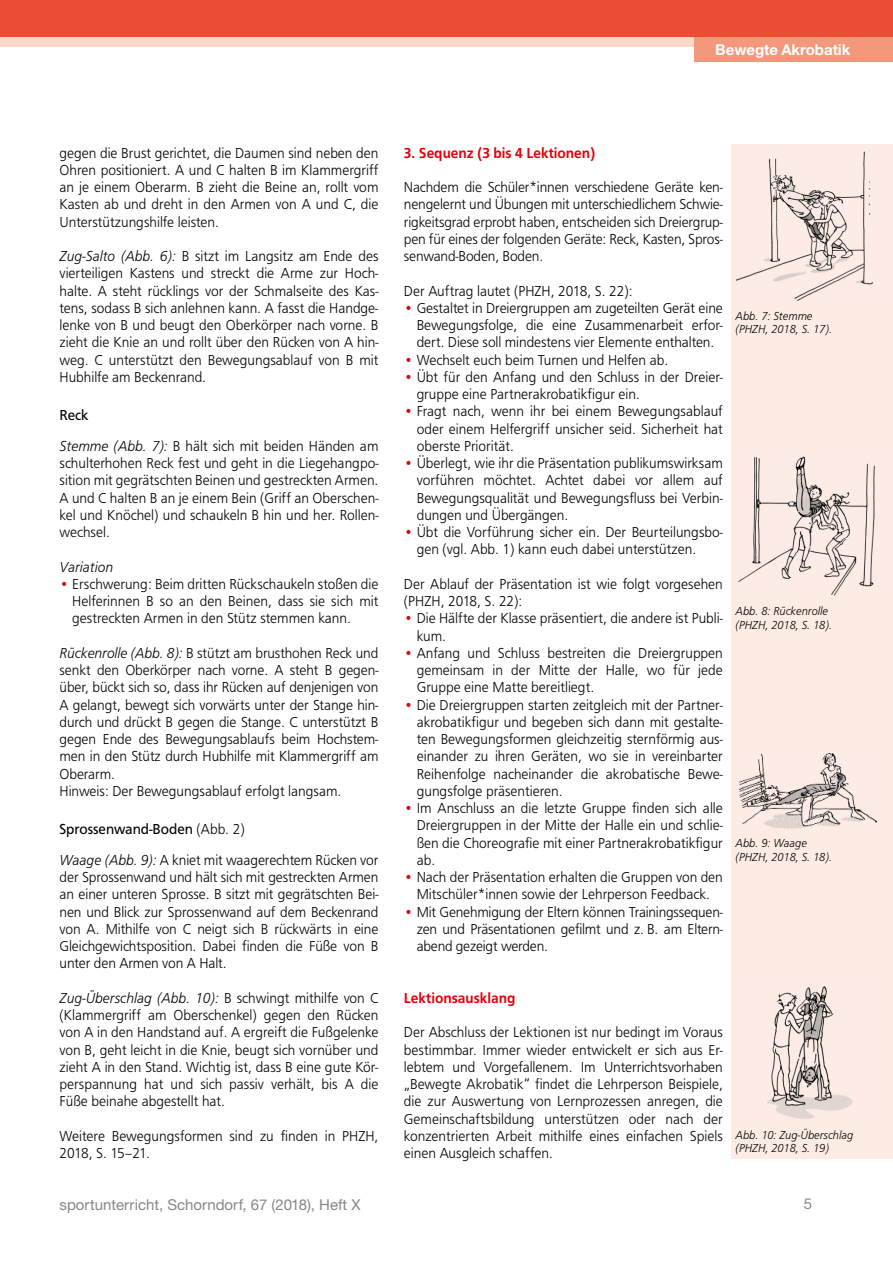
<style>
.page{position:relative;width:893px;height:1263px;background:#fff}
.page>*{position:absolute;margin:0;border:0;box-sizing:border-box;transform-origin:0 0}
.t1{font:300 15px/17.2px "Frutus T";color:#000;text-align:justify;scale:.95 1}
.t2{font:15px "Helvetica Neue CE";color:#868786}
.t3{font:500 15px "Frutus T";color:#e3000b;scale:.95 1}
.t4{font:700 15px "Helvetica Neue CE";color:#fff}
.t5{font:italic 300 15px "Frutus T";color:#000;scale:.95 1}
.t6{font:italic 300 12px/13.5px "Frutus T";color:#000;scale:.95 1}
.s1{font-style:italic}
.s2{font-weight:400}
.s3{color:#e3000b}
</style>
<div class="page">
<div style="left:0;top:0;width:893px;height:47px;background:#fbd9c9"></div>
<div style="left:694px;top:28px;width:199px;height:34px;background:#f3987a"></div>
<div style="left:0;top:0;width:893px;height:36px;background:#ea4d33"></div>
<div style="left:731px;top:145px;width:162px;height:1014px;background:#fdece4"></div>
<img style="left:736px;top:151px;width:138px;height:150px">
<img style="left:738px;top:456px;width:137px;height:140px">
<img style="left:739px;top:753px;width:138px;height:76px">
<img style="left:766px;top:986px;width:86px;height:133px">
<p class="t4" style="left:715px;top:41px;width:137px">Bewegte Akrobatik</p>
<p class="t1" style="left:60px;top:144px;width:337px">gegen die Brust gerichtet, die Daumen sind neben den Ohren positioniert. A und C halten B im Klammergriff an je einem Oberarm. B zieht die Beine an, rollt vom Kasten ab und dreht in den Armen von A und C, die Unterstützungshilfe leisten.</p>
<p class="t1" style="left:60px;top:247px;width:337px"><span class="s1">Zug-Salto (Abb. 6):</span> B sitzt im Langsitz am Ende des vierteiligen Kastens und streckt die Arme zur Hoch&shy;halte. A steht rücklings vor der Schmalseite des Kas&shy;tens, sodass B sich anlehnen kann. A fasst die Handge&shy;lenke von B und beugt den Oberkörper nach vorne. B zieht die Knie an und rollt über den Rücken von A hin&shy;weg. C unterstützt den Bewegungsablauf von B mit Hubhilfe am Beckenrand.</p>
<p class="t1" style="left:60px;top:400px;width:337px;line-height:30.5px"><span class="s2">Reck<br></span><span class="s1">Stemme (Abb. 7):</span> B hält sich mit beiden Händen am</p>
<p class="t1" style="left:60px;top:454px;width:337px">schulterhohen Reck fest und geht in die Liegehangpo&shy;sition mit gegrätschten Beinen und gestreckten Armen.<br>A und C halten B an je einem Bein (Griff an Oberschen&shy;kel und Knöchel) und schaukeln B hin und her. Rollen&shy;wechsel.</p>
<p class="t5" style="left:60px;top:558px;width:58px">Variation</p>
<p class="t1" style="left:72px;top:575px;width:324px;text-indent:-13px"><span class="s3">•</span> Erschwerung: Beim dritten Rückschaukeln stoßen die Helferinnen B so an den Beinen, dass sie sich mit gestreckten Armen in den Stütz stemmen kann.</p>
<p class="t1" style="left:60px;top:644px;width:337px;text-align:left"><span class="s1">Rückenrolle (Abb. 8):</span> B stützt am brusthohen Reck und senkt den Oberkörper nach vorne. A steht B gegen&shy;über, bückt sich so, dass ihr Rücken auf denjenigen von A gelangt, bewegt sich vorwärts unter der Stange hin&shy;durch und drückt B gegen die Stange. C unterstützt B gegen Ende des Bewegungsablaufs beim Hochstem&shy;men in den Stütz durch Hubhilfe mit Klammergriff am Oberarm.<br>Hinweis: Der Bewegungsablauf erfolgt langsam.</p>
<p class="t1" style="left:60px;top:814px;width:337px;line-height:30.5px"><span class="s2">Sprossenwand-Boden</span> (Abb. 2)<br><span class="s1">Waage (Abb. 9):</span> A kniet mit waagerechtem Rücken vor</p>
<p class="t1" style="left:60px;top:868px;width:337px">der Sprossenwand und hält sich mit gestreckten Armen an einer unteren Sprosse. B sitzt mit gegrätschten Bei&shy;nen und Blick zur Sprossenwand auf dem Beckenrand von A. Mithilfe von C neigt sich B rückwärts in eine Gleichgewichtsposition. Dabei finden die Füße von B unter den Armen von A Halt.</p>
<p class="t1" style="left:60px;top:989px;width:337px"><span class="s1">Zug-Überschlag (Abb. 10):</span> B schwingt mithilfe von C (Klammergriff am Oberschenkel) gegen den Rücken von A in den Handstand auf. A ergreift die Fußgelenke von B, geht leicht in die Knie, beugt sich vornüber und zieht A in den Stand. Wichtig ist, dass B eine gute Kör&shy;perspannung hat und sich passiv verhält, bis A die Füße beinahe abgestellt hat.</p>
<p class="t1" style="left:60px;top:1127px;width:337px">Weitere Bewegungsformen sind zu finden in PHZH,<br>2018, S. 15–21.</p>
<p class="t3" style="left:404px;top:144px;width:203px">3. Sequenz (3 bis 4 Lektionen)</p>
<p class="t1" style="left:404px;top:178px;width:337px">Nachdem die Schüler*innen verschiedene Geräte ken&shy;nengelernt und Übungen mit unterschiedlichem Schwie&shy;rigkeitsgrad erprobt haben, entscheiden sich Dreiergrup&shy;pen für eines der folgenden Geräte: Reck, Kasten, Spros&shy;senwand-Boden, Boden.</p>
<p class="t1" style="left:404px;top:282px;width:242px">Der Auftrag lautet (PHZH, 2018, S. 22):</p>
<p class="t1" style="left:417px;top:299px;width:324px;text-indent:-13px"><span class="s3">•</span> Gestaltet in Dreiergruppen am zugeteilten Gerät eine Bewegungsfolge, die eine Zusammenarbeit erfor&shy;dert. Diese soll mindestens vier Elemente enthalten.</p>
<p class="t1" style="left:404px;top:351px;width:280px"><span class="s3">•</span> Wechselt euch beim Turnen und Helfen ab.</p>
<p class="t1" style="left:417px;top:368px;width:324px;text-indent:-13px"><span class="s3">•</span> Übt für den Anfang und den Schluss in der Dreier&shy;gruppe eine Partnerakrobatikfigur ein.</p>
<p class="t1" style="left:417px;top:402px;width:324px;text-indent:-13px"><span class="s3">•</span> Fragt nach, wenn ihr bei einem Bewegungsablauf oder einem Helfergriff unsicher seid. Sicherheit hat oberste Priorität.</p>
<p class="t1" style="left:417px;top:454px;width:324px;text-indent:-13px"><span class="s3">•</span> Überlegt, wie ihr die Präsentation publikumswirksam vorführen möchtet. Achtet dabei vor allem auf Bewegungsqualität und Bewegungsfluss bei Verbin&shy;dungen und Übergängen.</p>
<p class="t1" style="left:417px;top:523px;width:324px;text-indent:-13px"><span class="s3">•</span> Übt die Vorführung sicher ein. Der Beurteilungsbo&shy;gen (vgl. Abb. 1) kann euch dabei unterstützen.</p>
<p class="t1" style="left:404px;top:575px;width:337px">Der Ablauf der Präsentation ist wie folgt vorgesehen (PHZH, 2018, S. 22):</p>
<p class="t1" style="left:417px;top:609px;width:324px;text-indent:-13px"><span class="s3">•</span> Die Hälfte der Klasse präsentiert, die andere ist Publi&shy;kum.</p>
<p class="t1" style="left:417px;top:644px;width:324px;text-indent:-13px"><span class="s3">•</span> Anfang und Schluss bestreiten die Dreiergruppen gemeinsam in der Mitte der Halle, wo für jede Gruppe eine Matte bereitliegt.</p>
<p class="t1" style="left:417px;top:696px;width:324px;text-indent:-13px"><span class="s3">•</span> Die Dreiergruppen starten zeitgleich mit der Partner&shy;akrobatikfigur und begeben sich dann mit gestalte&shy;ten Bewegungsformen gleichzeitig sternförmig aus&shy;einander zu ihren Geräten, wo sie in vereinbarter Reihenfolge nacheinander die akrobatische Bewe&shy;gungsfolge präsentieren.</p>
<p class="t1" style="left:417px;top:799px;width:324px;text-indent:-13px"><span class="s3">•</span> Im Anschluss an die letzte Gruppe finden sich alle Dreiergruppen in der Mitte der Halle ein und schlie&shy;ßen die Choreografie mit einer Partnerakrobatikfigur ab.</p>
<p class="t1" style="left:404px;top:868px;width:337px;text-align:center"><span class="s3">•</span> Nach der Präsentation erhalten die Gruppen von den<br>Mitschüler*innen sowie der Lehrperson Feedback.</p>
<p class="t1" style="left:417px;top:903px;width:324px;text-indent:-13px"><span class="s3">•</span> Mit Genehmigung der Eltern können Trainingssequen&shy;zen und Präsentationen gefilmt und z. B. am Eltern&shy;abend gezeigt werden.</p>
<p class="t3" style="left:404px;top:989px;width:119px">Lektionsausklang</p>
<p class="t1" style="left:404px;top:1023px;width:337px">Der Abschluss der Lektionen ist nur bedingt im Voraus bestimmbar. Immer wieder entwickelt er sich aus Er&shy;lebtem und Vorgefallenem. Im Unterrichtsvorhaben „Bewegte Akrobatik“ findet die Lehrperson Beispiele, die zur Auswertung von Lernprozessen anregen, die Gemeinschaftsbildung unterstützen oder nach der konzentrierten Arbeit mithilfe eines einfachen Spiels einen Ausgleich schaffen.</p>
<p class="t6" style="left:736px;top:309px;width:103px">Abb. 7: Stemme (PHZH, 2018, S. 17).</p>
<p class="t6" style="left:736px;top:604px;width:103px">Abb. 8: Rückenrolle (PHZH, 2018, S. 18).</p>
<p class="t6" style="left:736px;top:836px;width:103px">Abb. 9: Waage (PHZH, 2018, S. 18).</p>
<p class="t6" style="left:736px;top:1128px;width:125px">Abb. 10: Zug-Überschlag (PHZH, 2018, S. 19)</p>
<p class="t2" style="left:60px;top:1196px;width:303px">sportunterricht, Schorndorf, 67 (2018), Heft X</p>
<p class="t2" style="left:804px;top:1195px;width:10px">5</p>
</div>
